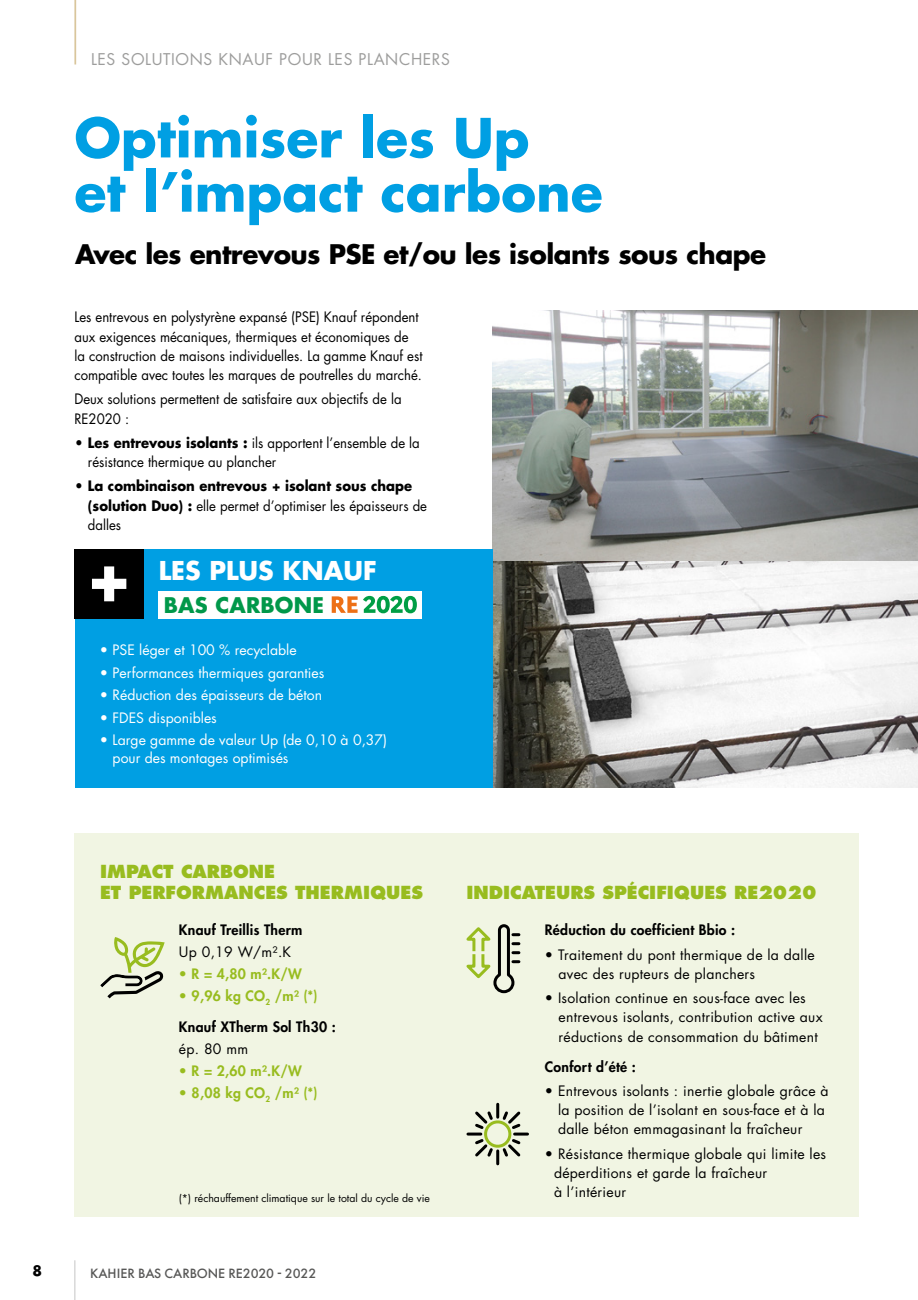
<style>
.page{position:relative;width:918px;height:1300px;background:#fff}
.page>*{position:absolute;margin:0;border:0;box-sizing:border-box;transform-origin:0 0}
.t1{font:700 52.5px/54.2px "Futura Std";color:#009fe3}
.t2{font:700 26.25px "Futura Std";letter-spacing:-.02em;color:#000}
.t3{font:700 25.2px "Futura Std";color:#fff}
.t4{font:700 21px "Futura Std";letter-spacing:.01em;color:#00984a}
.t5{font:800 17.5px/21px "Futura Std";color:#98bc1f}
.t6{font:15.75px "Futura Std";letter-spacing:.04em;color:#9d9d9c}
.t7{font:14px/19.2px "Futura Std";letter-spacing:.02em;color:#000}
.t8{font:14px/19.2px "Futura Std";color:#000;scale:.94 1}
.t9{font:14px/17.5px "Futura Std";color:#fff}
.t10{font:700 14px/19.2px "Futura Std";color:#000;scale:.94 1}
.t11{font:800 14px "Futura Std";letter-spacing:.02em;color:#000}
.t12{font:800 14px "Futura Std";letter-spacing:.02em;color:#98bc1f}
.t13{font:500 14px "Futura PT";color:#575756}
.t14{font:700 14px "Futura Std";color:#000}
.t15{font:10.5px "Futura Std";color:#000}
.s1{font-weight:700}
.s2{font-weight:400}
</style>
<div class="page">
<hr style="left:74px;top:1260px;width:1px;height:40px;background:#c6c6c6">
<hr style="left:74px;top:0;width:2px;height:64px;background:#d9c69c">
<img style="left:492px;top:311px;width:426px;height:476px">
<div style="left:75px;top:549px;width:417px;height:238px;background:#009fe3"></div>
<div style="left:74px;top:549px;width:70px;height:70px;background:#000"></div>
<svg style="left:92px;top:566px;width:34px;height:35px"></svg>
<div style="left:159px;top:591px;width:263px;height:27px;background:#fff"></div>
<svg style="left:332px;top:596px;width:25px;height:17px"></svg>
<svg style="left:363px;top:596px;width:54px;height:17px"></svg>
<div style="left:74px;top:833px;width:784px;height:384px;background:#f1f5e3"></div>
<svg style="left:100px;top:937px;width:65px;height:61px"></svg>
<svg style="left:466px;top:924px;width:55px;height:70px"></svg>
<svg style="left:466px;top:1102px;width:63px;height:64px"></svg>
<p class="t6" style="left:91px;top:49px;width:360px">LES SOLUTIONS KNAUF POUR LES PLANCHERS</p>
<h1 class="t1" style="left:74px;top:110px;width:530px">Optimiser les Up<br>et l’impact carbone</h1>
<h2 class="t2" style="left:75px;top:236px;width:692px">Avec les entrevous PSE et/ou les isolants sous chape</h2>
<p class="t8" style="left:74px;top:308px;width:372px">Les entrevous en polystyrène expansé (PSE) Knauf répondent aux exigences mécaniques, thermiques et économiques de la construction de maisons individuelles. La gamme Knauf est compatible avec toutes les marques de poutrelles du marché.</p>
<p class="t8" style="left:74px;top:390px;width:349px">Deux solutions permettent de satisfaire aux objectifs de la<br>RE2020 :</p>
<p class="t8" style="left:88px;top:433px;width:354px;text-indent:-14px"><span class="s1">• Les entrevous isolants :</span> ils apportent l’ensemble de la résistance thermique au plancher</p>
<p class="t10" style="left:88px;top:476px;width:362px;text-indent:-14px">• La combinaison entrevous + isolant sous chape (solution Duo) : <span class="s2">elle permet d’optimiser les épaisseurs de dalles</span></p>
<h3 class="t3" style="left:159px;top:554px;width:220px">LES PLUS KNAUF</h3>
<h3 class="t4" style="left:164px;top:591px;width:162px">BAS CARBONE</h3>
<p class="t9" style="left:100px;top:641px;width:198px">• PSE léger et 100 % recyclable</p>
<p class="t9" style="left:100px;top:664px;width:226px">• Performances thermiques garanties</p>
<p class="t9" style="left:100px;top:686px;width:224px">• Réduction des épaisseurs de béton</p>
<p class="t9" style="left:100px;top:709px;width:118px">• FDES disponibles</p>
<p class="t9" style="left:113px;top:731px;width:276px;text-indent:-13px">• Large gamme de valeur Up (de 0,10 à 0,37) pour des montages optimisés</p>
<p class="t5" style="left:100px;top:861px;width:324px">IMPACT CARBONE<br>ET PERFORMANCES THERMIQUES</p>
<p class="t11" style="left:179px;top:921px;width:125px">Knauf Treillis Therm</p>
<p class="t7" style="left:179px;top:942px;width:114px">Up 0,19 W/m².K</p>
<p class="t12" style="left:179px;top:965px;width:124px">• R = 4,80 m².K/W</p>
<p class="t12" style="left:179px;top:986px;width:140px">• 9,96 kg CO<sub>2</sub> /m² (*)</p>
<p class="t11" style="left:179px;top:1018px;width:158px">Knauf XTherm Sol Th30 :</p>
<p class="t7" style="left:179px;top:1039px;width:71px">ép. 80 mm</p>
<p class="t12" style="left:179px;top:1062px;width:124px">• R = 2,60 m².K/W</p>
<p class="t12" style="left:179px;top:1083px;width:140px">• 8,08 kg CO<sub>2</sub> /m² (*)</p>
<p class="t15" style="left:179px;top:1191px;width:252px">(*) réchauffement climatique sur le total du cycle de vie</p>
<p class="t14" style="left:32px;top:1261px;width:11px">8</p>
<p class="t13" style="left:90px;top:1265px;width:228px">KAHIER BAS CARBONE RE2020 - 2022</p>
<p class="t5" style="left:466px;top:882px;width:352px">INDICATEURS SPÉCIFIQUES RE2020</p>
<p class="t11" style="left:545px;top:921px;width:192px">Réduction du coefficient Bbio :</p>
<p class="t7" style="left:558px;top:945px;width:258px;text-indent:-14px">• Traitement du pont thermique de la dalle avec des rupteurs de planchers</p>
<p class="t7" style="left:558px;top:988px;width:266px;text-indent:-14px">• Isolation continue en sous-face avec les entrevous isolants, contribution active aux réductions de consommation du bâtiment</p>
<p class="t11" style="left:545px;top:1057px;width:93px">Confort d’été :</p>
<p class="t7" style="left:558px;top:1081px;width:272px;text-indent:-13px">• Entrevous isolants : inertie globale grâce à la position de l’isolant en sous-face et à la dalle béton emmagasinant la fraîcheur</p>
<p class="t7" style="left:554px;top:1144px;width:274px;text-indent:-9px">• Résistance thermique globale qui limite les déperditions et garde la fraîcheur<br>à l’intérieur</p>
</div>
